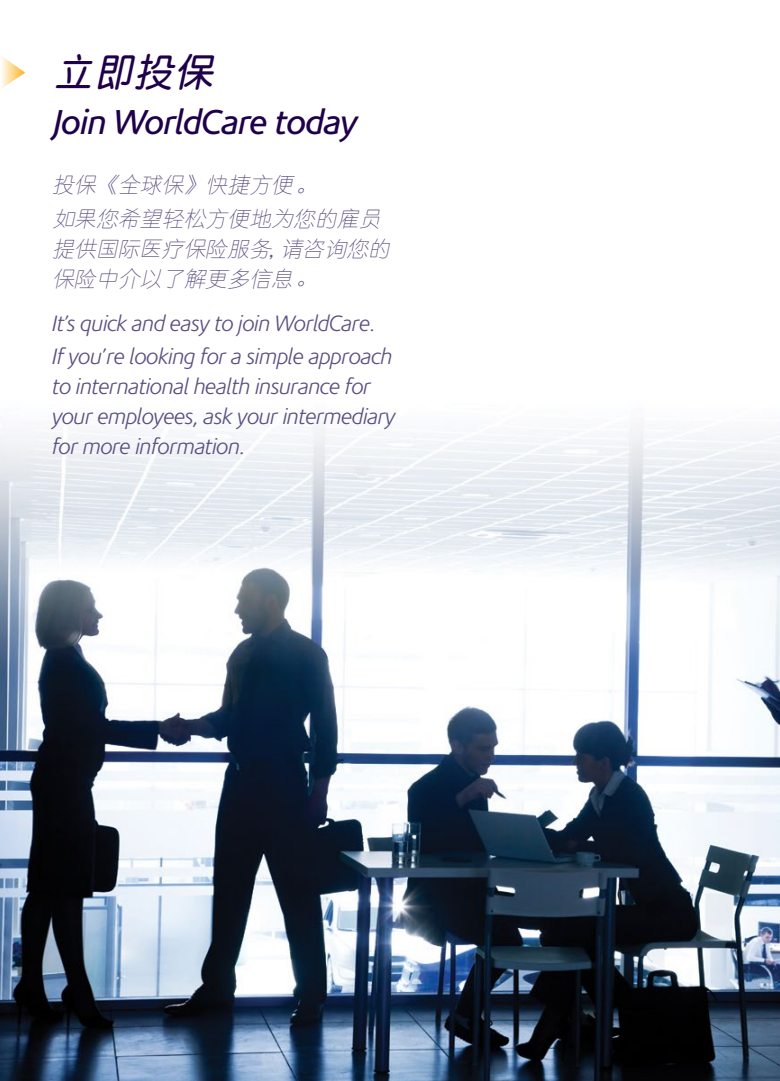
<style>
.page{position:relative;width:780px;height:1081px;background:#fff}
.page>*{position:absolute;margin:0;border:0;box-sizing:border-box;transform-origin:0 0}
.t1{font:italic 600 40px "C Yuen 2 HKS";color:#1f004b}
.t2{font:italic 35px "Corisande";letter-spacing:-.025em;color:#1f004b}
.t3{font:italic 300 22.5px/30px "Corisande";letter-spacing:-.025em;color:#5c4f80}
.t4{font:italic 300 21.88px/33.5px "C Yuen 2 HKS";color:#5c4f80}
</style>
<div class="page">
<img style="left:0;top:72px;width:780px;height:1009px">
<svg style="left:0;top:57px;width:25px;height:38px"></svg>
<h1 class="t1" style="left:53px;top:45px;width:172px">立即投保</h1>
<h2 class="t2" style="left:53px;top:103px;width:306px">Join WorldCare today</h2>
<p class="t4" style="left:52px;top:167px;width:336px">投保《全球保》快捷方便。<br>如果您希望輕鬆方便地為您的雇員</p>
<p class="t4" style="left:52px;top:232px;width:345px;line-height:30px">提供國際醫療保險服務, 請咨詢您的保險中介以瞭解更多信息。</p>
<p class="t3" style="left:52px;top:307px;width:342px;line-height:33.5px">It’s quick and easy to join WorldCare.<br>If you’re looking for a simple approach</p>
<p class="t3" style="left:52px;top:372px;width:345px">to international health insurance for your employees, ask your intermediary for more information.</p>
</div>
